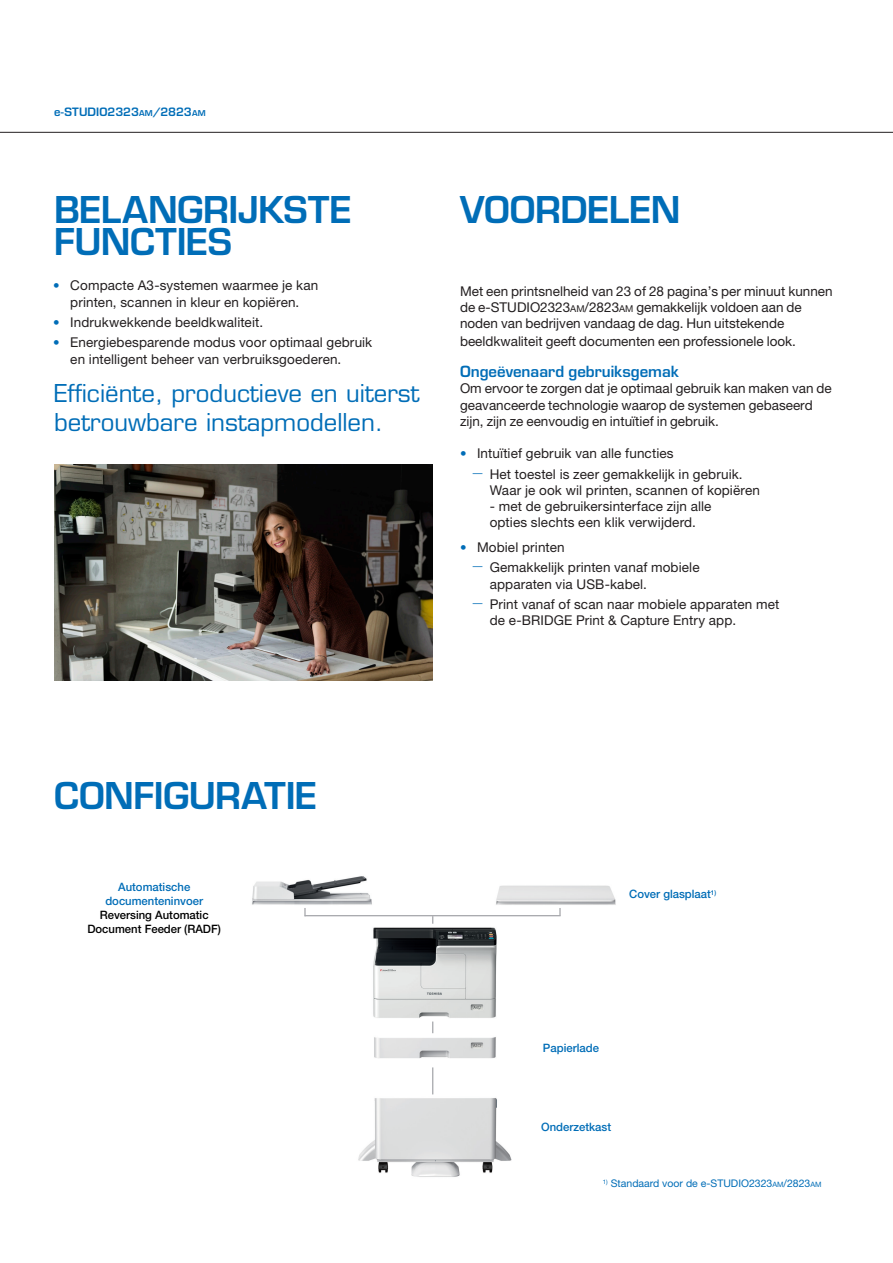
<style>
.page{position:relative;width:893px;height:1263px;background:#fff}
.page>*{position:absolute;margin:0;border:0;box-sizing:border-box;transform-origin:0 0}
.Section_title_gradie{font:600 36px/32.4px "Eurostile LT Std";letter-spacing:-.01em;color:#006db7}
.t1{font:24px/28.8px "Eurostile LT Std";color:#006db7}
.Sub_heading_level_1{font:600 15px "Eurostile LT Std";color:#006db7}
.Sub_heading_level_1-2{font:13.5px/16.2px "Helvetica Neue LT Pro";letter-spacing:.005em;color:#231f20}
.t2{font:500 11.55px "Helvetica Neue LT Pro";color:#006db7}
.t3{font:500 11.55px "Helvetica Neue LT Pro";color:#000}
.t4{font:600 11.25px "Eurostile LT Std";color:#006db7}
.t5{font:10.5px "Helvetica Neue LT Pro";color:#006db7}
.s1{font-size:7.8px}
.s2{font-weight:900;font-size:19.5px;color:#006db7}
.s3{font-size:9.45px}
.s4{font-weight:100;font-size:19.5px;color:#006db7}
.s5{font-size:7.35px}
</style>
<div class="page">
<img style="left:252px;top:876px;width:364px;height:301px">
<svg style="left:432px;top:1021px;width:1px;height:12px"></svg>
<svg style="left:432px;top:1067px;width:1px;height:27px"></svg>
<hr style="left:0;top:132px;width:893px;height:1px;background:#231f20">
<img style="left:54px;top:464px;width:379px;height:216px">
<svg style="left:559px;top:908px;width:2px;height:7px"></svg>
<svg style="left:304px;top:908px;width:2px;height:8px"></svg>
<hr style="left:305px;top:915px;width:256px;height:1px;background:#a8a9ad">
<p class="t4" style="left:54px;top:104px;width:153px">e-STUDIO2323<span class="s1">AM</span>/2823<span class="s1">AM</span></p>
<p class="Section_title_gradie" style="left:54px;top:193px;width:299px">BELANGRIJKSTE<br>FUNCTIES</p>
<p class="Sub_heading_level_1-2" style="left:53px;top:277px;width:267px;text-align:center"><span class="s2">·</span> Compacte A3-systemen waarmee je kan printen, scannen in kleur en kopiëren.</p>
<p class="Sub_heading_level_1-2" style="left:53px;top:314px;width:211px"><span class="s2">·</span> Indrukwekkende beeldkwaliteit.</p>
<p class="Sub_heading_level_1-2" style="left:70px;top:334px;width:304px;text-indent:-17px"><span class="s2">·</span> Energiebesparende modus voor optimaal gebruik en intelligent beheer van verbruiksgoederen.</p>
<p class="t1" style="left:54px;top:379px;width:367px">Efficiënte, productieve en uiterst betrouwbare instapmodellen.</p>
<p class="Section_title_gradie" style="left:460px;top:193px;width:222px">VOORDELEN</p>
<p class="Sub_heading_level_1-2" style="left:460px;top:283px;width:374px">Met een printsnelheid van 23 of 28 pagina’s per minuut kunnen de e-STUDIO2323<span class="s3">AM</span>/2823<span class="s3">AM</span> gemakkelijk voldoen aan de noden van bedrijven vandaag de dag. Hun uitstekende</p>
<p class="Sub_heading_level_1-2" style="left:460px;top:333px;width:338px">beeldkwaliteit geeft documenten een professionele look.</p>
<p class="Sub_heading_level_1" style="left:460px;top:362px;width:220px">Ongeëvenaard gebruiksgemak</p>
<p class="Sub_heading_level_1-2" style="left:460px;top:380px;width:373px">Om ervoor te zorgen dat je optimaal gebruik kan maken van de geavanceerde technologie waarop de systemen gebaseerd zijn, zijn ze eenvoudig en intuïtief in gebruik.</p>
<p class="Sub_heading_level_1-2" style="left:460px;top:445px;width:215px"><span class="s2">·</span> Intuïtief gebruik van alle functies</p>
<p class="Sub_heading_level_1-2" style="left:490px;top:465px;width:272px;text-indent:-17px"><span class="s4">–</span> Het toestel is zeer gemakkelijk in gebruik.<br>Waar je ook wil printen, scannen of kopiëren</p>
<p class="Sub_heading_level_1-2" style="left:490px;top:498px;width:223px">- met de gebruikersinterface zijn alle opties slechts een klik verwijderd.</p>
<p class="Sub_heading_level_1-2" style="left:460px;top:539px;width:106px"><span class="s2">·</span> Mobiel printen</p>
<p class="Sub_heading_level_1-2" style="left:490px;top:559px;width:211px;text-indent:-17px"><span class="s4">–</span> Gemakkelijk printen vanaf mobiele apparaten via USB-kabel.</p>
<p class="Sub_heading_level_1-2" style="left:490px;top:596px;width:291px;text-indent:-17px"><span class="s4">–</span> Print vanaf of scan naar mobiele apparaten met de e-BRIDGE Print &amp; Capture Entry app.</p>
<p class="Section_title_gradie" style="left:54px;top:779px;width:265px">CONFIGURATIE</p>
<p class="t2" style="left:118px;top:880px;width:74px">Automatische</p>
<p class="t2" style="left:105px;top:894px;width:99px">documenteninvoer</p>
<p class="t3" style="left:100px;top:907px;width:110px">Reversing Automatic</p>
<p class="t3" style="left:87px;top:921px;width:135px">Document Feeder (RADF)</p>
<p class="t2" style="left:629px;top:887px;width:89px">Cover glasplaat<sup>1)</sup></p>
<p class="t2" style="left:543px;top:1041px;width:57px">Papierlade</p>
<p class="t2" style="left:541px;top:1119px;width:72px">Onderzetkast</p>
<p class="t5" style="left:603px;top:1177px;width:220px"><sup>1)</sup> Standaard voor de e-STUDIO2323<span class="s5">AM</span>/2823<span class="s5">AM</span></p>
</div>
